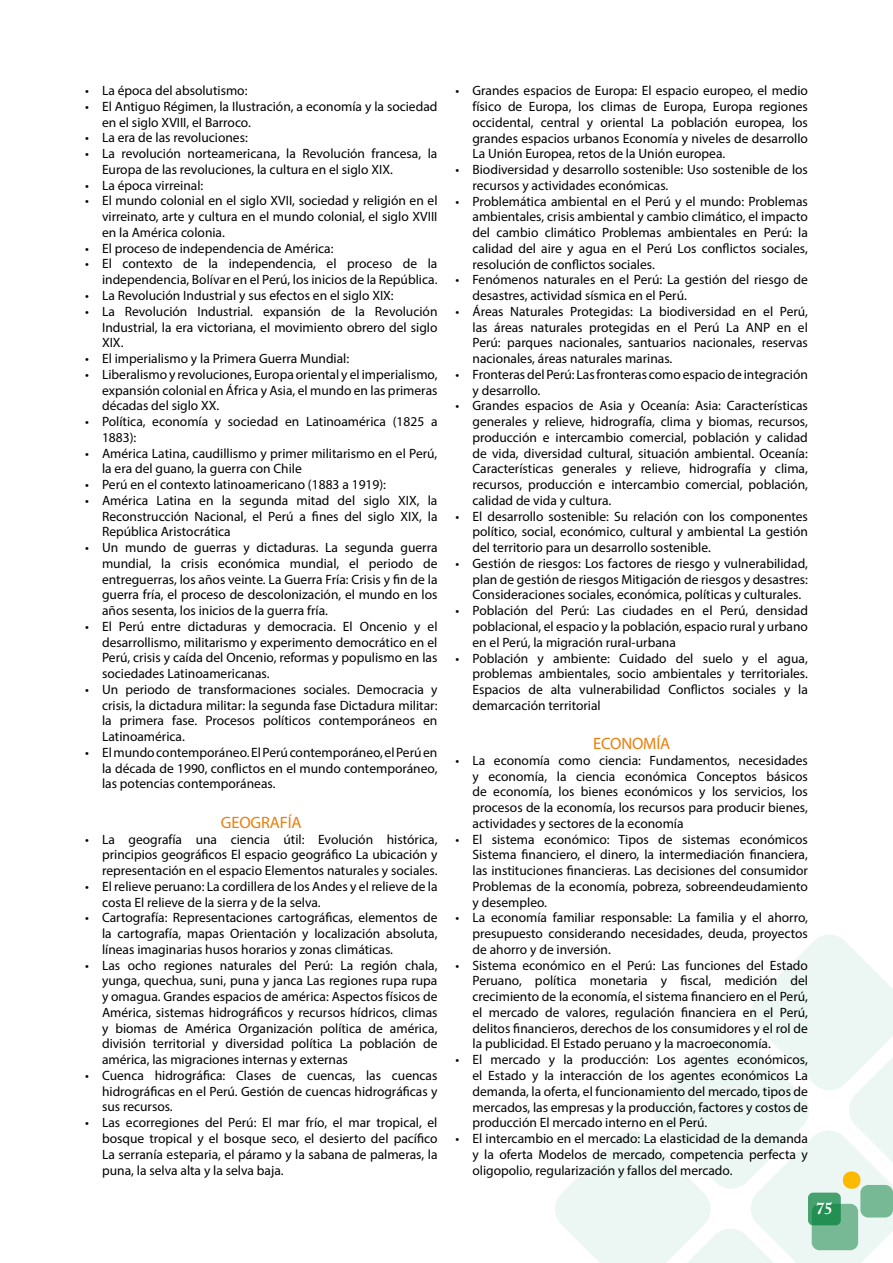
<style>
.page{position:relative;width:893px;height:1263px;background:#fff}
.page>*{position:absolute;margin:0;border:0;box-sizing:border-box;transform-origin:0 0}
.t1{font:700 16.65px "Adobe Caslon Pro";color:#fff}
.t2{font:16.5px "Myriad Pro";letter-spacing:-.01em;color:#e97e09}
.t3{font:13.5px/15.8px "Myriad Pro";color:#000;text-align:justify}
</style>
<div class="page">
<svg style="left:555px;top:935px;width:338px;height:328px"></svg>
<div style="left:860px;top:1185px;width:33px;height:32px;background:#76b994;border-radius:8px"></div>
<div style="left:812px;top:1204px;width:46px;height:46px;background:#76b994;border-radius:8px"></div>
<div style="left:843px;top:1171px;width:17px;height:18px;background:#fbba00;border-radius:8px"></div>
<svg style="left:808px;top:1192px;width:33px;height:33px"></svg>
<p class="t3" style="left:85px;top:83px;width:164px">• La época del absolutismo:</p>
<p class="t3" style="left:102px;top:98px;width:337px;text-indent:-17px">• El Antiguo Régimen, la Ilustración, a economía y la sociedad en el siglo XVIII, el Barroco.</p>
<p class="t3" style="left:85px;top:130px;width:164px">• La era de las revoluciones:</p>
<p class="t3" style="left:102px;top:146px;width:337px;text-indent:-17px">• La revolución norteamericana, la Revolución francesa, la<br>Europa de las revoluciones, la cultura en el siglo XIX.</p>
<p class="t3" style="left:85px;top:177px;width:120px">• La época virreinal:</p>
<p class="t3" style="left:102px;top:193px;width:337px;text-indent:-17px">• El mundo colonial en el siglo XVII, sociedad y religión en el virreinato, arte y cultura en el mundo colonial, el siglo XVIII en la América colonia.</p>
<p class="t3" style="left:85px;top:240px;width:250px">• El proceso de independencia de América:</p>
<p class="t3" style="left:85px;top:256px;width:354px;text-align:right">• El contexto de la independencia, el proceso de la independencia, Bolívar en el Perú, los inicios de la República.</p>
<p class="t3" style="left:85px;top:287px;width:310px">• La Revolución Industrial y sus efectos en el siglo XIX:</p>
<p class="t3" style="left:102px;top:303px;width:337px;text-indent:-17px">• La Revolución Industrial. expansión de la Revolución Industrial, la era victoriana, el movimiento obrero del siglo XIX.</p>
<p class="t3" style="left:85px;top:350px;width:266px">• El imperialismo y la Primera Guerra Mundial:</p>
<p class="t3" style="left:102px;top:366px;width:337px;text-indent:-17px">• Liberalismo y revoluciones, Europa oriental y el imperialismo, expansión colonial en África y Asia, el mundo en las primeras décadas del siglo XX.</p>
<p class="t3" style="left:102px;top:413px;width:337px;text-indent:-17px">• Política, economía y sociedad en Latinoamérica (1825 a<br>1883):</p>
<p class="t3" style="left:102px;top:445px;width:337px;text-indent:-17px">• América Latina, caudillismo y primer militarismo en el Perú, la era del guano, la guerra con Chile</p>
<p class="t3" style="left:85px;top:476px;width:303px">• Perú en el contexto latinoamericano (1883 a 1919):</p>
<p class="t3" style="left:102px;top:492px;width:337px;text-indent:-17px">• América Latina en la segunda mitad del siglo XIX, la Reconstrucción Nacional, el Perú a fines del siglo XIX, la República Aristocrática</p>
<p class="t3" style="left:102px;top:539px;width:337px;text-indent:-17px">• Un mundo de guerras y dictaduras. La segunda guerra mundial, la crisis económica mundial, el periodo de entreguerras, los años veinte. La Guerra Fría: Crisis y fin de la guerra fría, el proceso de descolonización, el mundo en los años sesenta, los inicios de la guerra fría.</p>
<p class="t3" style="left:102px;top:618px;width:337px;text-indent:-17px">• El Perú entre dictaduras y democracia. El Oncenio y el desarrollismo, militarismo y experimento democrático en el Perú, crisis y caída del Oncenio, reformas y populismo en las sociedades Latinoamericanas.</p>
<p class="t3" style="left:102px;top:681px;width:337px;text-indent:-17px">• Un periodo de transformaciones sociales. Democracia y crisis, la dictadura militar: la segunda fase Dictadura militar: la primera fase. Procesos políticos contemporáneos en Latinoamérica.</p>
<p class="t3" style="left:102px;top:744px;width:337px;text-indent:-17px">• El mundo contemporáneo. El Perú contemporáneo, el Perú en la década de 1990, conflictos en el mundo contemporáneo, las potencias contemporáneas.</p>
<p class="t2" style="left:221px;top:812px;width:82px">GEOGRAFÍA</p>
<p class="t3" style="left:102px;top:831px;width:337px;text-indent:-17px">• La geografía una ciencia útil: Evolución histórica, principios geográficos El espacio geográfico La ubicación y representación en el espacio Elementos naturales y sociales.</p>
<p class="t3" style="left:102px;top:878px;width:337px;text-indent:-17px">• El relieve peruano: La cordillera de los Andes y el relieve de la costa El relieve de la sierra y de la selva.</p>
<p class="t3" style="left:102px;top:910px;width:337px;text-indent:-17px">• Cartografía: Representaciones cartográficas, elementos de la cartografía, mapas Orientación y localización absoluta, líneas imaginarias husos horarios y zonas climáticas.</p>
<p class="t3" style="left:102px;top:957px;width:337px;text-indent:-17px">• Las ocho regiones naturales del Perú: La región chala, yunga, quechua, suni, puna y janca Las regiones rupa rupa y omagua. Grandes espacios de américa: Aspectos físicos de América, sistemas hidrográficos y recursos hídricos, climas y biomas de América Organización política de américa, división territorial y diversidad política La población de américa, las migraciones internas y externas</p>
<p class="t3" style="left:102px;top:1067px;width:337px;text-indent:-17px">• Cuenca hidrográfica: Clases de cuencas, las cuencas hidrográficas en el Perú. Gestión de cuencas hidrográficas y sus recursos.</p>
<p class="t3" style="left:102px;top:1114px;width:337px;text-indent:-17px">• Las ecorregiones del Perú: El mar frío, el mar tropical, el bosque tropical y el bosque seco, el desierto del pacífico La serranía esteparia, el páramo y la sabana de palmeras, la puna, la selva alta y la selva baja.</p>
<p class="t3" style="left:472px;top:83px;width:337px;text-indent:-17px">• Grandes espacios de Europa: El espacio europeo, el medio físico de Europa, los climas de Europa, Europa regiones occidental, central y oriental La población europea, los grandes espacios urbanos Economía y niveles de desarrollo La Unión Europea, retos de la Unión europea.</p>
<p class="t3" style="left:472px;top:161px;width:337px;text-indent:-17px">• Biodiversidad y desarrollo sostenible: Uso sostenible de los recursos y actividades económicas.</p>
<p class="t3" style="left:472px;top:193px;width:337px;text-indent:-17px">• Problemática ambiental en el Perú y el mundo: Problemas ambientales, crisis ambiental y cambio climático, el impacto del cambio climático Problemas ambientales en Perú: la calidad del aire y agua en el Perú Los conflictos sociales, resolución de conflictos sociales.</p>
<p class="t3" style="left:472px;top:272px;width:337px;text-indent:-17px">• Fenómenos naturales en el Perú: La gestión del riesgo de desastres, actividad sísmica en el Perú.</p>
<p class="t3" style="left:472px;top:303px;width:337px;text-indent:-17px">• Áreas Naturales Protegidas: La biodiversidad en el Perú, las áreas naturales protegidas en el Perú La ANP en el Perú: parques nacionales, santuarios nacionales, reservas nacionales, áreas naturales marinas.</p>
<p class="t3" style="left:472px;top:366px;width:337px;text-indent:-17px">• Fronteras del Perú: Las fronteras como espacio de integración y desarrollo.</p>
<p class="t3" style="left:472px;top:398px;width:337px;text-indent:-17px">• Grandes espacios de Asia y Oceanía: Asia: Características generales y relieve, hidrografía, clima y biomas, recursos, producción e intercambio comercial, población y calidad de vida, diversidad cultural, situación ambiental. Oceanía:<br>Características generales y relieve, hidrografía y clima, recursos, producción e intercambio comercial, población, calidad de vida y cultura.</p>
<p class="t3" style="left:472px;top:508px;width:337px;text-indent:-17px">• El desarrollo sostenible: Su relación con los componentes político, social, económico, cultural y ambiental La gestión del territorio para un desarrollo sostenible.</p>
<p class="t3" style="left:472px;top:555px;width:337px;text-indent:-17px">• Gestión de riesgos: Los factores de riesgo y vulnerabilidad, plan de gestión de riesgos Mitigación de riesgos y desastres:<br>Consideraciones sociales, económica, políticas y culturales.</p>
<p class="t3" style="left:472px;top:603px;width:337px;text-indent:-17px">• Población del Perú: Las ciudades en el Perú, densidad poblacional, el espacio y la población, espacio rural y urbano en el Perú, la migración rural-urbana</p>
<p class="t3" style="left:472px;top:650px;width:337px;text-indent:-17px">• Población y ambiente: Cuidado del suelo y el agua, problemas ambientales, socio ambientales y territoriales.<br>Espacios de alta vulnerabilidad Conflictos sociales y la demarcación territorial</p>
<p class="t2" style="left:593px;top:733px;width:79px">ECONOMÍA</p>
<p class="t3" style="left:472px;top:752px;width:337px;text-indent:-17px">• La economía como ciencia: Fundamentos, necesidades y economía, la ciencia económica Conceptos básicos de economía, los bienes económicos y los servicios, los procesos de la economía, los recursos para producir bienes, actividades y sectores de la economía</p>
<p class="t3" style="left:472px;top:831px;width:337px;text-indent:-17px">• El sistema económico: Tipos de sistemas económicos Sistema financiero, el dinero, la intermediación financiera, las instituciones financieras. Las decisiones del consumidor Problemas de la economía, pobreza, sobreendeudamiento y desempleo.</p>
<p class="t3" style="left:472px;top:910px;width:337px;text-indent:-17px">• La economía familiar responsable: La familia y el ahorro, presupuesto considerando necesidades, deuda, proyectos de ahorro y de inversión.</p>
<p class="t3" style="left:472px;top:957px;width:337px;text-indent:-17px">• Sistema económico en el Perú: Las funciones del Estado Peruano, política monetaria y fiscal, medición del crecimiento de la economía, el sistema financiero en el Perú, el mercado de valores, regulación financiera en el Perú, delitos financieros, derechos de los consumidores y el rol de la publicidad. El Estado peruano y la macroeconomía.</p>
<p class="t3" style="left:472px;top:1051px;width:337px;text-indent:-17px">• El mercado y la producción: Los agentes económicos, el Estado y la interacción de los agentes económicos La demanda, la oferta, el funcionamiento del mercado, tipos de mercados, las empresas y la producción, factores y costos de producción El mercado interno en el Perú.</p>
<p class="t3" style="left:472px;top:1130px;width:337px;text-indent:-17px">• El intercambio en el mercado: La elasticidad de la demanda y la oferta Modelos de mercado, competencia perfecta y oligopolio, regularización y fallos del mercado.</p>
<p class="t1" style="left:816px;top:1199px;width:18px">75</p>
</div>
